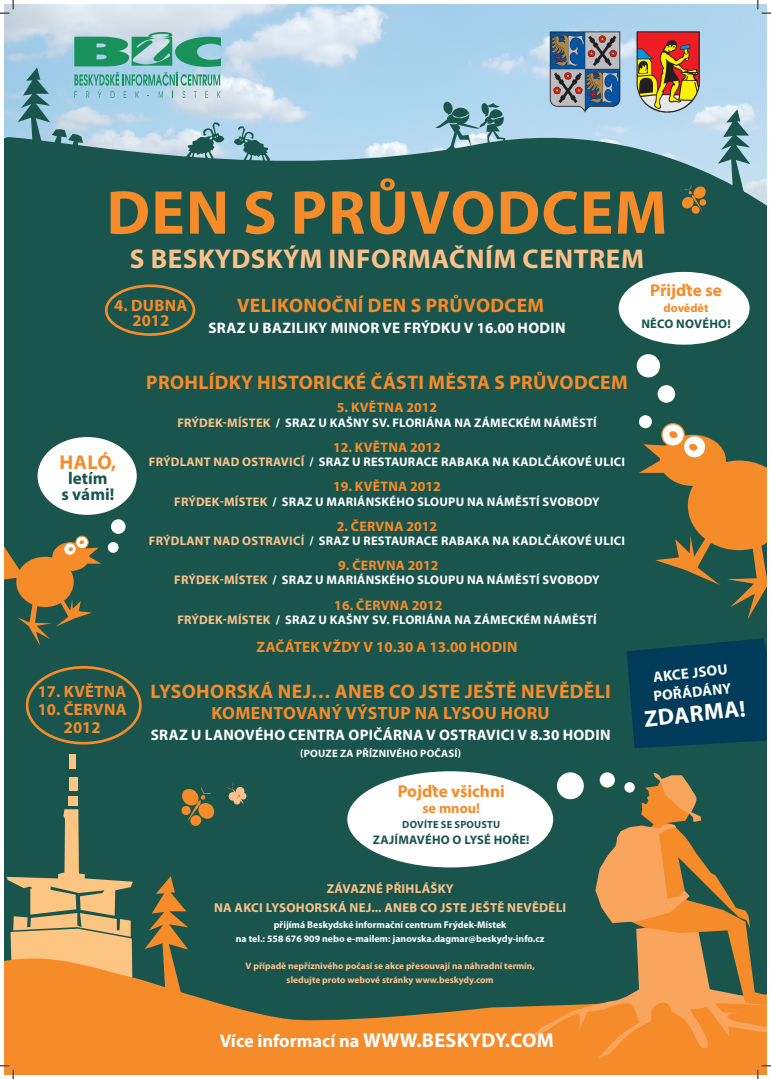
<style>
.page{position:relative;width:771px;height:1079px;background:#fff}
.page>*{position:absolute;margin:0;border:0;box-sizing:border-box;transform-origin:0 0}
.t1{font:700 62.5px "Myriad Pro";letter-spacing:.02em;color:#f68b29}
.t2{font:700 27.25px "Myriad Pro";letter-spacing:.02em;color:#fcc18b}
.t3{font:700 23.19px "Myriad Pro";color:#fff}
.t4{font:700 20.06px "Myriad Pro";color:#f68b29}
.t5{font:700 19.62px "Myriad Pro";letter-spacing:.02em;color:#f68b29}
.t6{font:700 18.31px "Myriad Pro";color:#fff}
.t7{font:700 17.88px "Myriad Pro";letter-spacing:.02em;color:#f68b29}
.t8{font:700 17.12px "Myriad Pro";color:#f68b29}
.t9{font:700 17.12px "Myriad Pro";color:#19554d}
.t10{font:700 16.5px "Myriad Pro";letter-spacing:.02em;color:#f68b29}
.t11{font:700 15.19px "Myriad Pro";letter-spacing:.02em;color:#fff}
.t12{font:700 15px "Myriad Pro";letter-spacing:.02em;color:#f68b29}
.t13{font:700 14.75px "Myriad Pro";color:#fff}
.t14{font:700 14.25px "Myriad Pro";color:#f68b29}
.t15{font:700 13.81px "Myriad Pro";letter-spacing:.02em;color:#f68b29}
.t16{font:700 12.94px "Myriad Pro";letter-spacing:.02em;color:#fcc18b}
.t17{font:700 12.5px "Myriad Pro";letter-spacing:.02em;color:#fff}
.t18{font:700 12.5px "Myriad Pro";letter-spacing:.02em;color:#19554d}
.t19{font:700 12.12px "Myriad Pro";color:#f68b29}
.t20{font:700 10.69px "Myriad Pro";letter-spacing:.02em;color:#fff}
.t21{font:700 10.38px "Myriad Pro";letter-spacing:.02em;color:#19554d}
.t22{font:700 9.81px "Myriad Pro";color:#fff}
.t23{font:700 9.38px "Myriad Pro";color:#fcc18b}
.s1{color:#fcc18b}
.s2{font-size:20.06px}
</style>
<div class="page">
<img style="left:5px;top:4px;width:761px;height:103px">
<div style="left:4px;top:107px;width:762px;height:837px;background:#19554d"></div>
<svg style="left:549px;top:31px;width:71px;height:82px;background:#6f7d8f"></svg>
<svg style="left:636px;top:31px;width:63px;height:82px;background:#b46f41"></svg>
<svg style="left:6px;top:809px;width:127px;height:135px;background:#758262"></svg>
<div style="left:69px;top:754px;width:7px;height:15px;background:#fdc582"></div>
<div style="left:69px;top:777px;width:8px;height:14px;background:#fdc582"></div>
<div style="left:68px;top:796px;width:9px;height:10px;background:#fdc582"></div>
<svg style="left:234px;top:126px;width:36px;height:37px"></svg>
<svg style="left:661px;top:424px;width:23px;height:22px"></svg>
<div style="left:661px;top:423px;width:23px;height:24px;border:1px solid #f68b29;border-radius:50%"></div>
<svg style="left:638px;top:430px;width:128px;height:189px;background:#776e42"></svg>
<svg style="left:76px;top:536px;width:12px;height:12px"></svg>
<div style="left:75px;top:536px;width:14px;height:13px;border:1px solid #f68b29;border-radius:50%"></div>
<svg style="left:4px;top:540px;width:97px;height:106px;background:#6e6b42"></svg>
<div style="left:657px;top:385px;width:18px;height:18px;background:#fff;border-radius:50%"></div>
<div style="left:636px;top:354px;width:23px;height:23px;background:#fff;border-radius:50%"></div>
<div style="left:111px;top:519px;width:14px;height:15px;background:#fff;border-radius:50%"></div>
<div style="left:638px;top:415px;width:13px;height:13px;background:#fff;border-radius:50%"></div>
<div style="left:108px;top:542px;width:11px;height:11px;background:#fff;border-radius:50%"></div>
<div style="left:618px;top:272px;width:131px;height:73px;background:#fff;border-radius:50%"></div>
<div style="left:38px;top:437px;width:99px;height:78px;background:#fff;border-radius:50%"></div>
<div style="left:105px;top:284px;width:90px;height:52px;border:3px solid #f68b29;border-radius:50%"></div>
<div style="left:26px;top:666px;width:116px;height:78px;border:3px solid #f68b29;border-radius:50%"></div>
<svg style="left:435px;top:101px;width:70px;height:49px;background:#7ba6b0"></svg>
<svg style="left:717px;top:109px;width:33px;height:90px;background:#78a0a5"></svg>
<svg style="left:4px;top:944px;width:762px;height:130px;background:#aa7a38"></svg>
<svg style="left:525px;top:773px;width:241px;height:285px;background:#847547"></svg>
<div style="left:556px;top:772px;width:27px;height:27px;background:#fff;border-radius:50%"></div>
<div style="left:599px;top:772px;width:15px;height:15px;background:#fff;border-radius:50%"></div>
<div style="left:624px;top:782px;width:10px;height:10px;background:#fff;border-radius:50%"></div>
<div style="left:347px;top:771px;width:206px;height:96px;background:#fff;border-radius:50%"></div>
<svg style="left:144px;top:876px;width:44px;height:120px;background:#736a3e"></svg>
<svg style="left:181px;top:787px;width:34px;height:39px"></svg>
<svg style="left:681px;top:185px;width:25px;height:29px"></svg>
<svg style="left:227px;top:783px;width:20px;height:22px"></svg>
<svg style="left:626px;top:638px;width:140px;height:110px;background:#023e57"></svg>
<svg style="left:18px;top:32px;width:206px;height:130px;background:#87b7bc"></svg>
<svg style="left:0;top:0;width:14px;height:14px"></svg>
<svg style="left:0;top:1065px;width:14px;height:14px"></svg>
<svg style="left:757px;top:0;width:13px;height:14px"></svg>
<svg style="left:757px;top:1065px;width:13px;height:14px"></svg>
<p class="t1" style="left:106px;top:172px;width:562px">DEN S PRŮVODCEM</p>
<p class="t2" style="left:130px;top:241px;width:515px">S BESKYDSKÝM INFORMAČNÍM CENTREM</p>
<p class="t5" style="left:237px;top:293px;width:308px">VELIKONOČNÍ DEN S PRŮVODCEM</p>
<p class="t11" style="left:208px;top:318px;width:358px">SRAZ U BAZILIKY MINOR VE FRÝDKU V 16.00 HODIN</p>
<p class="t5" style="left:146px;top:370px;width:483px">PROHLÍDKY HISTORICKÉ ČÁSTI MĚSTA S PRŮVODCEM</p>
<p class="t8" style="left:650px;top:279px;width:73px">Přijďte se</p>
<p class="t19" style="left:663px;top:300px;width:46px">dovědět</p>
<p class="t18" style="left:641px;top:315px;width:91px">NĚCO NOVÉHO!</p>
<p class="t10" style="left:114px;top:294px;width:75px">4. DUBNA</p>
<p class="t10" style="left:132px;top:310px;width:38px">2012</p>
<p class="t4" style="left:60px;top:449px;width:58px">HALÓ,</p>
<p class="t9" style="left:68px;top:467px;width:41px">letím</p>
<p class="t9" style="left:61px;top:483px;width:54px">s vámi!</p>
<p class="t10" style="left:38px;top:680px;width:90px">17. KVĚTNA</p>
<p class="t10" style="left:38px;top:698px;width:90px">10. ČERVNA</p>
<p class="t10" style="left:64px;top:716px;width:38px">2012</p>
<p class="t15" style="left:337px;top:399px;width:102px">5. KVĚTNA 2012</p>
<p class="t17" style="left:177px;top:414px;width:420px"><span class="s1">FRÝDEK-MÍSTEK</span> / SRAZ U KAŠNY SV. FLORIÁNA NA ZÁMECKÉM NÁMĚSTÍ</p>
<p class="t15" style="left:333px;top:438px;width:109px">12. KVĚTNA 2012</p>
<p class="t17" style="left:149px;top:454px;width:477px"><span class="s1">FRÝDLANT NAD OSTRAVICÍ</span> / SRAZ U RESTAURACE RABAKA NA KADLČÁKOVÉ ULICI</p>
<p class="t15" style="left:333px;top:477px;width:109px">19. KVĚTNA 2012</p>
<p class="t17" style="left:174px;top:493px;width:427px"><span class="s1">FRÝDEK-MÍSTEK</span> / SRAZ U MARIÁNSKÉHO SLOUPU NA NÁMĚSTÍ SVOBODY</p>
<p class="t15" style="left:336px;top:517px;width:102px">2. ČERVNA 2012</p>
<p class="t17" style="left:149px;top:532px;width:477px"><span class="s1">FRÝDLANT NAD OSTRAVICÍ</span> / SRAZ U RESTAURACE RABAKA NA KADLČÁKOVÉ ULICI</p>
<p class="t15" style="left:338px;top:556px;width:102px">9. ČERVNA 2012</p>
<p class="t17" style="left:174px;top:572px;width:427px"><span class="s1">FRÝDEK-MÍSTEK</span> / SRAZ U MARIÁNSKÉHO SLOUPU NA NÁMĚSTÍ SVOBODY</p>
<p class="t15" style="left:334px;top:596px;width:110px">16. ČERVNA 2012</p>
<p class="t17" style="left:177px;top:611px;width:420px"><span class="s1">FRÝDEK-MÍSTEK</span> / SRAZ U KAŠNY SV. FLORIÁNA NA ZÁMECKÉM NÁMĚSTÍ</p>
<p class="t12" style="left:256px;top:637px;width:262px">ZAČÁTEK VŽDY V 10.30 A 13.00 HODIN</p>
<p class="t5" style="left:150px;top:678px;width:462px">LYSOHORSKÁ NEJ… ANEB CO JSTE JEŠTĚ NEVĚDĚLI</p>
<p class="t7" style="left:211px;top:702px;width:340px">KOMENTOVANÝ VÝSTUP NA LYSOU HORU</p>
<p class="t11" style="left:151px;top:725px;width:461px">SRAZ U LANOVÉHO CENTRA OPIČÁRNA V OSTRAVICI V 8.30 HODIN</p>
<p class="t20" style="left:300px;top:746px;width:162px">(POUZE ZA PŘÍZNIVÉHO POČASÍ)</p>
<p class="t8" style="left:397px;top:780px;width:108px">Pojďte všichni</p>
<p class="t14" style="left:422px;top:798px;width:59px">se mnou!</p>
<p class="t21" style="left:402px;top:817px;width:99px">DOVÍTE SE SPOUSTU</p>
<p class="t18" style="left:373px;top:831px;width:158px">ZAJÍMAVÉHO O LYSÉ HOŘE!</p>
<p class="t16" style="left:326px;top:880px;width:128px">ZÁVAZNÉ PŘIHLÁŠKY</p>
<p class="t16" style="left:214px;top:899px;width:353px">NA AKCI LYSOHORSKÁ NEJ... ANEB CO JSTE JEŠTĚ NEVĚDĚLI</p>
<p class="t22" style="left:274px;top:918px;width:234px">přijímá Beskydské informační centrum Frýdek-Místek</p>
<p class="t22" style="left:236px;top:932px;width:310px">na tel.: 558 676 909 nebo e-mailem: janovska.dagmar@beskydy-info.cz</p>
<p class="t23" style="left:245px;top:960px;width:291px">V případě nepříznivého počasí se akce přesouvají na náhradní termín,</p>
<p class="t23" style="left:286px;top:974px;width:208px">sledujte proto webové stránky www.beskydy.com</p>
<p class="t6" style="left:220px;top:1029px;width:335px">Více informací na <span class="s2">WWW.BESKYDY.COM</span></p>
<p class="t13" style="left:652px;top:667px;width:76px;rotate:-6deg">AKCE JSOU</p>
<p class="t13" style="left:652px;top:686px;width:80px;rotate:-6deg">POŘÁDÁNY</p>
<p class="t3" style="left:642px;top:704px;width:103px;rotate:-6deg">ZDARMA!</p>
</div>
